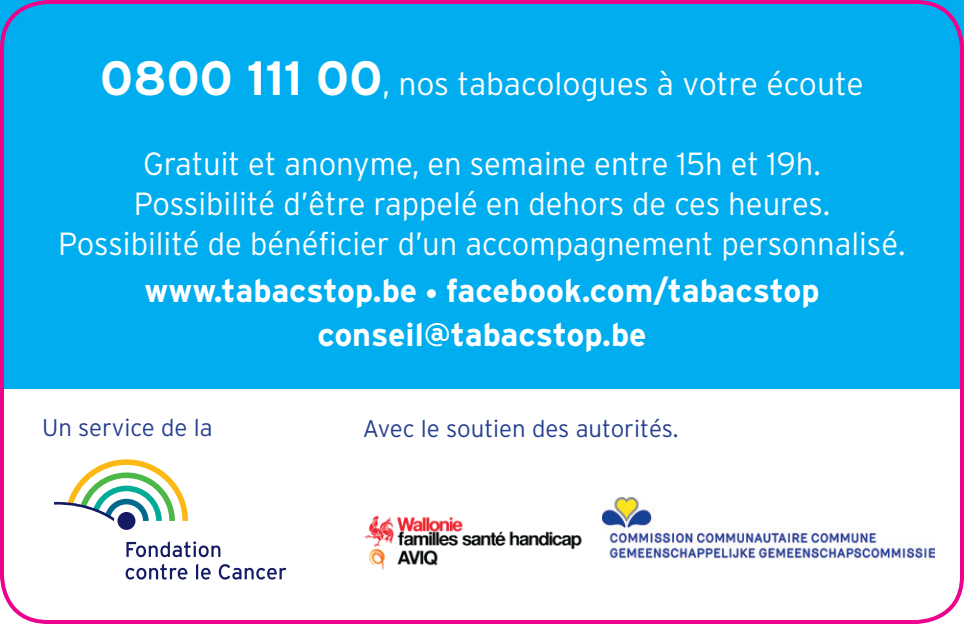
<style>
.page{position:relative;width:964px;height:624px;background:#fff}
.page>*{position:absolute;margin:0;border:0;box-sizing:border-box;transform-origin:0 0}
.Body{font:700 32.4px "Interstate";color:#fff}
.Body-2{font:300 32px/40px "Interstate";color:#fff}
.Body-3{font:300 24px "Interstate";color:#253f8e}
.s1{font-weight:700;font-size:48px}
</style>
<div class="page">
<div style="left:0;top:0;width:964px;height:388px;background:#00aeef"></div>
<svg style="left:126px;top:542px;width:10px;height:15px"></svg>
<svg style="left:136px;top:545px;width:10px;height:12px"></svg>
<svg style="left:149px;top:541px;width:47px;height:16px"></svg>
<svg style="left:199px;top:545px;width:10px;height:12px"></svg>
<svg style="left:211px;top:545px;width:9px;height:12px"></svg>
<svg style="left:126px;top:563px;width:61px;height:16px"></svg>
<svg style="left:196px;top:563px;width:15px;height:16px"></svg>
<svg style="left:219px;top:564px;width:67px;height:15px"></svg>
<div style="left:117px;top:512px;width:18px;height:18px;background:#141b64;border-radius:50%"></div>
<svg style="left:54px;top:459px;width:134px;height:62px"></svg>
<img style="left:364px;top:515px;width:218px;height:55px">
<img style="left:602px;top:497px;width:332px;height:62px">
<div style="left:0;top:0;width:964px;height:624px;border:4px solid #ed028c;border-radius:46px"></div>
<p class="Body-2" style="left:100px;top:64px;width:765px"><span class="s1">0800 111 00</span>, nos tabacologues à votre écoute</p>
<p class="Body-2" style="left:134px;top:144px;width:698px">Gratuit et anonyme, en semaine entre 15h et 19h.<br>Possibilité d’être rappelé en dehors de ces heures.</p>
<p class="Body-2" style="left:58px;top:224px;width:849px">Possibilité de bénéficier d’un accompagnement personnalisé.</p>
<p class="Body" style="left:144px;top:271px;width:274px">www.tabacstop.be</p>
<p class="Body" style="left:446px;top:271px;width:375px">facebook.com/tabacstop</p>
<p class="Body" style="left:317px;top:314px;width:331px">conseil@tabacstop.be</p>
<p class="Body-3" style="left:42px;top:413px;width:172px">Un service de la</p>
<p class="Body-3" style="left:363px;top:413px;width:317px">Avec le soutien des autorités.</p>
</div>
